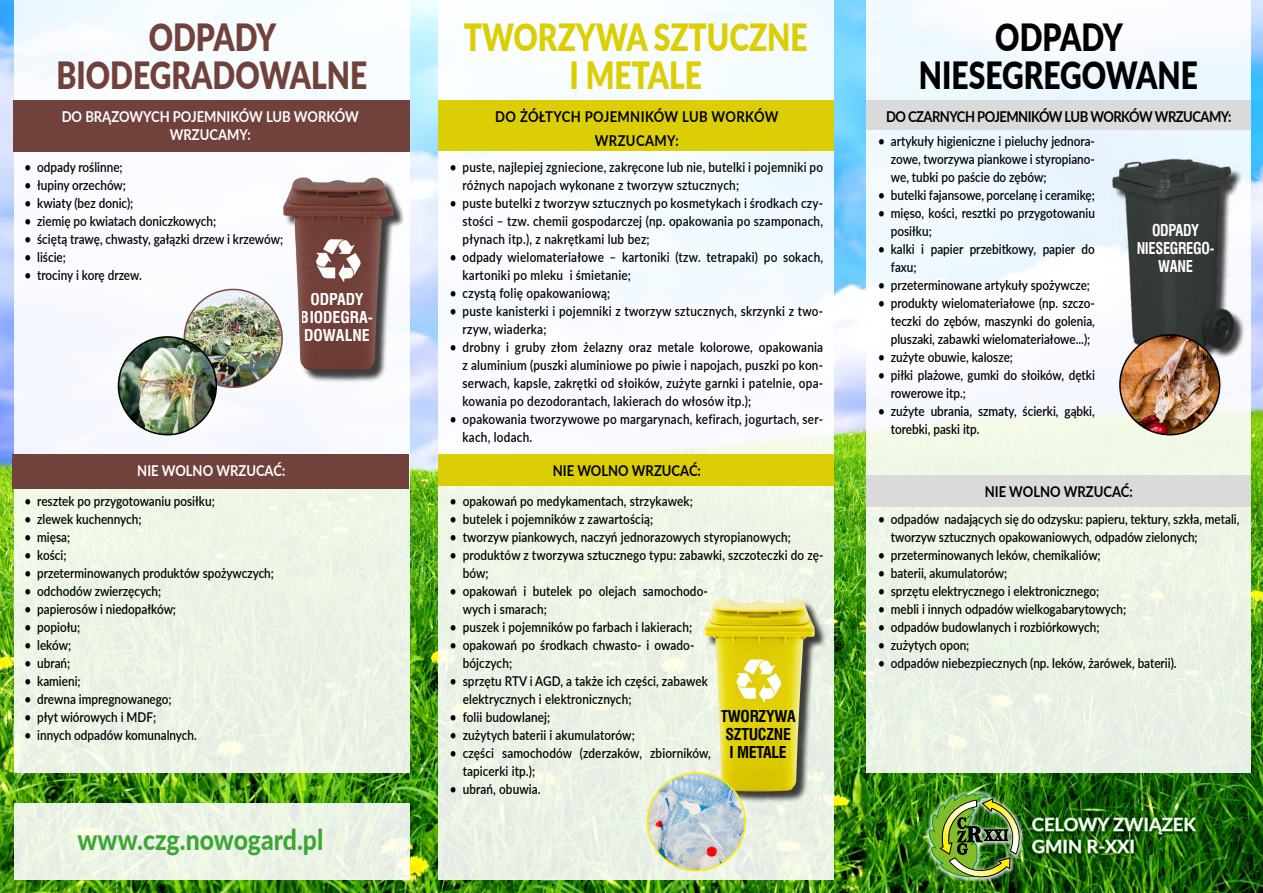
<style>
.page{position:relative;width:1263px;height:893px;background:#fff}
.page>*{position:absolute;margin:0;border:0;box-sizing:border-box;transform-origin:0 0}
.t1{font:900 37.5px "Lato";color:#dcce04;scale:.8 1}
.t2{font:900 37.5px "Lato";color:#71413c;scale:.8 1}
.t3{font:900 37.5px "Lato";color:#000;scale:.8 1}
.t4{font:800 28.5px "Lato";color:#3fa535;scale:.87 1}
.t5{font:700 18.3px/22px "Lato";color:#fff}
.t6{font:700 15px "Lato";color:#fff;scale:.87 1}
.t7{font:700 15px "Lato";letter-spacing:-.04em;color:#000;scale:.87 1}
.t8{font:700 15px "Lato";letter-spacing:.03em;color:#000;scale:.87 1}
.t9{font:700 15px "Lato";color:#000;scale:.87 1}
.t10{font:700 15px/18px "Swis 721 Cn PL";letter-spacing:-.02em;color:#000;text-align:center}
.t11{font:700 15px/18px "Swis 721 Cn PL";color:#fff;text-align:center}
.t12{font:700 15px/18px "Swis 721 Cn PL";letter-spacing:-.02em;color:#fff;text-align:center;scale:.91 1}
.t13{font:600 13.5px/18px "Lato";color:#000;scale:.87 1}
.t14{font:600 13.5px/18px "Lato";letter-spacing:.02em;color:#000;scale:.87 1}
</style>
<div class="page">
<img style="left:0;top:0;width:1263px;height:893px">
<div style="left:866px;top:0;width:385px;height:772px;background:linear-gradient(to bottom,#f5fbff,#ebf3e2)"></div>
<div style="left:866px;top:475px;width:385px;height:32px;background:#dadada"></div>
<svg style="left:14px;top:0;width:396px;height:772px;fill:#f4f8fe"></svg>
<div style="left:438px;top:0;width:396px;height:879px;background:linear-gradient(to bottom,#fbfeff,#e9f1e1)"></div>
<div style="left:1114px;top:161px;width:131px;height:207px;background:#000;opacity:.75"></div>
<img style="left:1105px;top:158px;width:131px;height:200px">
<img style="left:1120px;top:335px;width:100px;height:100px;border-radius:50px">
<div style="left:1119px;top:334px;width:101px;height:101px;border:2px solid #000;border-radius:50%"></div>
<div style="left:13px;top:101px;width:397px;height:51px;background:#71413c"></div>
<div style="left:12px;top:455px;width:397px;height:34px;background:#71413c"></div>
<div style="left:284px;top:179px;width:120px;height:203px;background:#000;opacity:.75"></div>
<img style="left:283px;top:177px;width:110px;height:194px">
<img style="left:184px;top:289px;width:98px;height:98px;border-radius:49px">
<div style="left:184px;top:289px;width:99px;height:99px;border:2px solid #7d4b46;border-radius:50%"></div>
<img style="left:118px;top:337px;width:98px;height:98px;border-radius:49px">
<div style="left:118px;top:336px;width:99px;height:99px;border:2px solid #000;border-radius:50%"></div>
<div style="left:438px;top:100px;width:396px;height:50px;background:#dcce04"></div>
<div style="left:438px;top:454px;width:396px;height:32px;background:#dcce04"></div>
<div style="left:706px;top:600px;width:120px;height:203px;background:#000;opacity:.75"></div>
<img style="left:704px;top:598px;width:111px;height:193px">
<img style="left:647px;top:773px;width:98px;height:98px;border-radius:49px">
<div style="left:647px;top:772px;width:99px;height:99px;border:2px solid #ffed00;border-radius:50%"></div>
<div style="left:866px;top:100px;width:385px;height:30px;background:#dadada"></div>
<div style="left:14px;top:803px;width:396px;height:76px;background:#ebf4e5"></div>
<div style="left:924px;top:788px;width:100px;height:93px;background:#fff;opacity:.75"></div>
<img style="left:929px;top:793px;width:94px;height:91px">
<div style="left:1030px;top:816px;width:170px;height:42px;background:#000;opacity:.75"></div>
<img style="left:1031px;top:812px;width:167px;height:44px">
<div style="left:1130px;top:840px;width:4px;height:14px;border:1px solid #3fa535"></div>
<p class="t2" style="left:149px;top:10px;width:161px">ODPADY</p>
<p class="t2" style="left:56px;top:47px;width:390px">BIODEGRADOWALNE</p>
<p class="t6" style="left:62px;top:106px;width:343px">DO BRĄZOWYCH POJEMNIKÓW LUB WORKÓW</p>
<p class="t6" style="left:170px;top:124px;width:95px">WRZUCAMY:</p>
<p class="t13" style="left:24px;top:157px;width:114px">• odpady roślinne;</p>
<p class="t13" style="left:24px;top:175px;width:118px">• łupiny orzechów;</p>
<p class="t13" style="left:24px;top:193px;width:127px">• kwiaty (bez donic);</p>
<p class="t13" style="left:24px;top:211px;width:222px">• ziemię po kwiatach doniczkowych;</p>
<p class="t13" style="left:24px;top:229px;width:299px">• ściętą trawę, chwasty, gałązki drzew i krzewów;</p>
<p class="t13" style="left:24px;top:247px;width:49px">• liście;</p>
<p class="t13" style="left:24px;top:265px;width:137px">• trociny i korę drzew.</p>
<p class="t11" style="left:301px;top:291px;width:74px">ODPADY<br>BIODEGRA-<br>DOWALNE</p>
<p class="t6" style="left:137px;top:460px;width:172px">NIE WOLNO WRZUCAĆ:</p>
<p class="t13" style="left:24px;top:491px;width:220px">• resztek po przygotowaniu posiłku;</p>
<p class="t13" style="left:24px;top:509px;width:136px">• zlewek kuchennych;</p>
<p class="t13" style="left:24px;top:527px;width:54px">• mięsa;</p>
<p class="t13" style="left:24px;top:545px;width:50px">• kości;</p>
<p class="t13" style="left:24px;top:563px;width:288px">• przeterminowanych produktów spożywczych;</p>
<p class="t13" style="left:24px;top:581px;width:159px">• odchodów zwierzęcych;</p>
<p class="t13" style="left:24px;top:599px;width:176px">• papierosów i niedopałków;</p>
<p class="t13" style="left:24px;top:617px;width:66px">• popiołu;</p>
<p class="t13" style="left:24px;top:635px;width:55px">• leków;</p>
<p class="t13" style="left:24px;top:653px;width:54px">• ubrań;</p>
<p class="t13" style="left:24px;top:671px;width:66px">• kamieni;</p>
<p class="t13" style="left:24px;top:689px;width:171px">• drewna impregnowanego;</p>
<p class="t13" style="left:24px;top:707px;width:153px">• płyt wiórowych i MDF;</p>
<p class="t13" style="left:24px;top:725px;width:200px">• innych odpadów komunalnych.</p>
<p class="t1" style="left:464px;top:10px;width:431px">TWORZYWA SZTUCZNE</p>
<p class="t1" style="left:569px;top:47px;width:167px">I METALE</p>
<p class="t8" style="left:495px;top:105px;width:327px">DO ŻÓŁTYCH POJEMNIKÓW LUB WORKÓW</p>
<p class="t8" style="left:595px;top:129px;width:98px">WRZUCAMY:</p>
<p class="t14" style="left:462px;top:157px;width:416px;text-indent:-13px">• puste, najlepiej zgniecione, zakręcone lub nie, butelki i pojemniki po różnych napojach wykonane z tworzyw sztucznych;</p>
<p class="t13" style="left:462px;top:193px;width:416px;text-align:justify;text-indent:-13px">• puste butelki z tworzyw sztucznych po kosmetykach i środkach czy&shy;stości – tzw. chemii gospodarczej (np. opakowania po szamponach, płynach itp.), z nakrętkami lub bez;</p>
<p class="t14" style="left:462px;top:247px;width:416px;text-indent:-13px">• odpady wielomateriałowe – kartoniki (tzw. tetrapaki) po sokach, kartoniki po mleku i śmietanie;</p>
<p class="t14" style="left:450px;top:283px;width:186px">• czystą folię opakowaniową;</p>
<p class="t14" style="left:462px;top:301px;width:416px;text-indent:-13px">• puste kanisterki i pojemniki z tworzyw sztucznych, skrzynki z two&shy;rzyw, wiaderka;</p>
<p class="t13" style="left:462px;top:337px;width:416px;text-align:justify;text-indent:-13px">• drobny i gruby złom żelazny oraz metale kolorowe, opakowania z aluminium (puszki aluminiowe po piwie i napojach, puszki po kon&shy;serwach, kapsle, zakrętki od słoików, zużyte garnki i patelnie, opa&shy;kowania po dezodorantach, lakierach do włosów itp.);</p>
<p class="t14" style="left:462px;top:409px;width:416px;text-indent:-13px">• opakowania tworzywowe po margarynach, kefirach, jogurtach, ser&shy;kach, lodach.</p>
<p class="t9" style="left:553px;top:460px;width:172px">NIE WOLNO WRZUCAĆ:</p>
<p class="t13" style="left:450px;top:492px;width:281px">• opakowań po medykamentach, strzykawek;</p>
<p class="t13" style="left:450px;top:510px;width:235px">• butelek i pojemników z zawartością;</p>
<p class="t13" style="left:450px;top:528px;width:394px">• tworzyw piankowych, naczyń jednorazowych styropianowych;</p>
<p class="t13" style="left:463px;top:546px;width:416px;text-indent:-13px">• produktów z tworzywa sztucznego typu: zabawki, szczoteczki do zę&shy;bów;</p>
<p class="t13" style="left:463px;top:582px;width:283px;text-indent:-13px">• opakowań i butelek po olejach samochodo&shy;wych i smarach;</p>
<p class="t13" style="left:450px;top:618px;width:280px">• puszek i pojemników po farbach i lakierach;</p>
<p class="t13" style="left:463px;top:636px;width:268px;text-indent:-13px">• opakowań po środkach chwasto- i owado&shy;bójczych;</p>
<p class="t13" style="left:463px;top:672px;width:283px;text-indent:-13px">• sprzętu RTV i AGD, a także ich części, zabawek elektrycznych i elektronicznych;</p>
<p class="t13" style="left:450px;top:708px;width:117px">• folii budowlanej;</p>
<p class="t13" style="left:450px;top:726px;width:214px">• zużytych baterii i akumulatorów;</p>
<p class="t13" style="left:463px;top:744px;width:287px;text-indent:-13px">• części samochodów (zderzaków, zbiorników, tapicerki itp.);</p>
<p class="t13" style="left:450px;top:780px;width:106px">• ubrań, obuwia.</p>
<p class="t10" style="left:720px;top:707px;width:77px">TWORZYWA<br>SZTUCZNE<br>I METALE</p>
<p class="t3" style="left:995px;top:10px;width:161px">ODPADY</p>
<p class="t3" style="left:919px;top:47px;width:350px">NIESEGREGOWANE</p>
<p class="t7" style="left:886px;top:105px;width:399px">DO CZARNYCH POJEMNIKÓW LUB WORKÓW WRZUCAMY:</p>
<p class="t13" style="left:891px;top:131px;width:236px;text-align:justify;text-indent:-13px">• artykuły higieniczne i pieluchy jednora&shy;zowe, tworzywa piankowe i styropiano&shy;we, tubki po paście do zębów;</p>
<p class="t13" style="left:878px;top:185px;width:251px">• butelki fajansowe, porcelanę i ceramikę;</p>
<p class="t13" style="left:891px;top:203px;width:236px;text-indent:-13px">• mięso, kości, resztki po przygotowaniu posiłku;</p>
<p class="t13" style="left:891px;top:239px;width:236px;text-indent:-13px">• kalki i papier przebitkowy, papier do faxu;</p>
<p class="t13" style="left:878px;top:275px;width:245px">• przeterminowane artykuły spożywcze;</p>
<p class="t13" style="left:891px;top:293px;width:236px;text-align:justify;text-indent:-13px">• produkty wielomateriałowe (np. szczo&shy;teczki do zębów, maszynki do golenia, pluszaki, zabawki wielomateriałowe...);</p>
<p class="t13" style="left:878px;top:347px;width:157px">• zużyte obuwie, kalosze;</p>
<p class="t13" style="left:891px;top:365px;width:236px;text-indent:-13px">• piłki plażowe, gumki do słoików, dętki rowerowe itp.;</p>
<p class="t13" style="left:891px;top:401px;width:236px;text-indent:-13px">• zużyte ubrania, szmaty, ścierki, gąbki, torebki, paski itp.</p>
<p class="t12" style="left:1136px;top:221px;width:87px">ODPADY<br>NIESEGREGO-<br>WANE</p>
<p class="t9" style="left:985px;top:481px;width:172px">NIE WOLNO WRZUCAĆ:</p>
<p class="t13" style="left:891px;top:509px;width:402px;text-indent:-13px">• odpadów nadających się do odzysku: papieru, tektury, szkła, metali, tworzyw sztucznych opakowaniowych, odpadów zielonych;</p>
<p class="t13" style="left:878px;top:545px;width:257px">• przeterminowanych leków, chemikaliów;</p>
<p class="t13" style="left:878px;top:563px;width:150px">• baterii, akumulatorów;</p>
<p class="t13" style="left:878px;top:581px;width:256px">• sprzętu elektrycznego i elektronicznego;</p>
<p class="t13" style="left:878px;top:599px;width:287px">• mebli i innych odpadów wielkogabarytowych;</p>
<p class="t13" style="left:878px;top:617px;width:256px">• odpadów budowlanych i rozbiórkowych;</p>
<p class="t13" style="left:878px;top:635px;width:106px">• zużytych opon;</p>
<p class="t13" style="left:878px;top:653px;width:345px">• odpadów niebezpiecznych (np. leków, żarówek, baterii).</p>
<p class="t4" style="left:78px;top:819px;width:284px">www.czg.nowogard.pl</p>
<p class="t5" style="left:1032px;top:813px;width:166px">CELOWY ZWIĄZEK<br>GMIN R-XXI</p>
</div>
